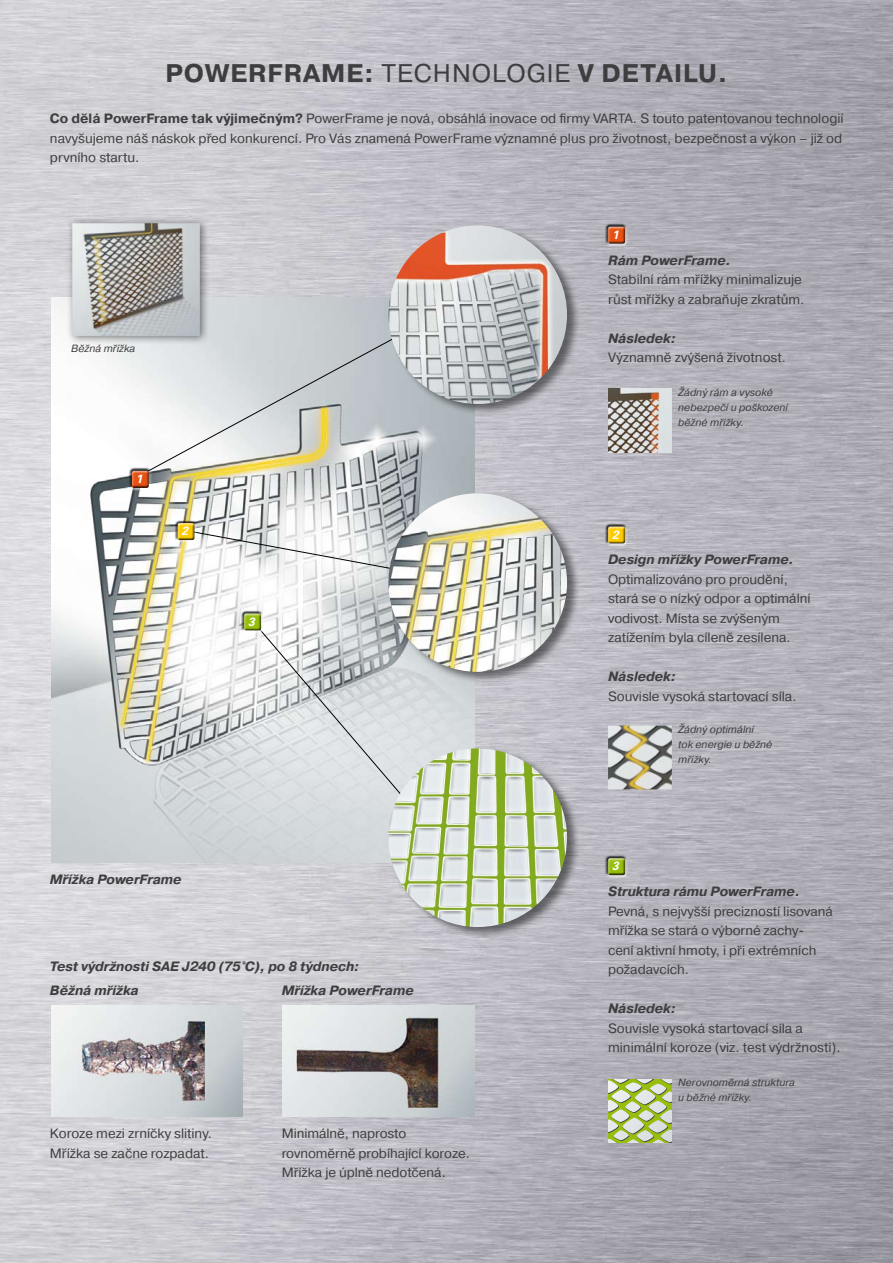
<style>
.page{position:relative;width:893px;height:1263px;background:#fff}
.page>*{position:absolute;margin:0;border:0;box-sizing:border-box;transform-origin:0 0}
.t1{font:700 25.5px "Pragmatica";letter-spacing:.04em;color:#3e3e40}
.t2{font:13.5px/19.5px "Pragmatica";letter-spacing:-.005em;color:#3e3e40}
.t3{font:italic 700 13.5px "Pragmatica";letter-spacing:-.005em;color:#3e3e40}
.t4{font:italic 700 12px "Univers LT Std";color:#fff}
.t5{font:italic 10.5px/15px "Pragmatica";letter-spacing:-.005em;color:#3e3e40}
.s1{font-weight:400}
.s2{font-weight:700}
</style>
<div class="page">
<img style="left:0;top:0;width:893px;height:1263px">
<img style="left:51px;top:298px;width:423px;height:564px">
<img style="left:51px;top:1006px;width:191px;height:110px">
<img style="left:283px;top:1006px;width:191px;height:110px">
<svg style="left:608px;top:1079px;width:64px;height:64px;background:#bbcb8b"></svg>
<div style="left:598px;top:849px;width:35px;height:36px;background:#000;opacity:.75"></div>
<div style="left:598px;top:517px;width:35px;height:36px;background:#000;opacity:.75"></div>
<div style="left:598px;top:218px;width:35px;height:35px;background:#000;opacity:.75"></div>
<svg style="left:145px;top:335px;width:254px;height:138px"></svg>
<div style="left:388px;top:223px;width:199px;height:199px;background:#000;opacity:.5"></div>
<img style="left:388px;top:225px;width:179px;height:179px;border-radius:89px">
<div style="left:122px;top:462px;width:35px;height:36px;background:#000;opacity:.75"></div>
<svg style="left:185px;top:530px;width:203px;height:40px"></svg>
<div style="left:388px;top:491px;width:199px;height:199px;background:#000;opacity:.5"></div>
<img style="left:388px;top:493px;width:179px;height:179px;border-radius:89px">
<div style="left:167px;top:514px;width:36px;height:36px;background:#000;opacity:.75"></div>
<svg style="left:251px;top:620px;width:156px;height:181px;background:#d3d7d9"></svg>
<div style="left:234px;top:604px;width:36px;height:36px;background:#000;opacity:.75"></div>
<div style="left:388px;top:746px;width:199px;height:199px;background:#000;opacity:.5"></div>
<img style="left:388px;top:748px;width:179px;height:179px;border-radius:89px">
<div style="left:66px;top:216px;width:150px;height:136px;background:#000;opacity:.5"></div>
<img style="left:72px;top:223px;width:128px;height:113px">
<img style="left:608px;top:726px;width:64px;height:63px">
<img style="left:608px;top:388px;width:64px;height:64px">
<h1 class="t1" style="left:165px;top:56px;width:564px">POWERFRAME: <span class="s1">TECHNOLOGIE</span> V DETAILU.</h1>
<p class="t2" style="left:50px;top:109px;width:795px;text-align:justify"><span class="s2">Co dělá PowerFrame tak výjimečným?</span> PowerFrame je nová, obsáhlá inovace od firmy VARTA. S touto patentovanou technologií navyšujeme náš náskok před konkurencí. Pro Vás znamená PowerFrame významné plus pro životnost, bezpečnost a výkon – již od prvního startu.</p>
<p class="t5" style="left:71px;top:341px;width:66px">Běžná mřížka</p>
<p class="t4" style="left:136px;top:472px;width:8px">1</p>
<p class="t4" style="left:182px;top:524px;width:8px">2</p>
<p class="t4" style="left:248px;top:614px;width:8px">3</p>
<p class="t3" style="left:50px;top:871px;width:133px">Mřížka PowerFrame</p>
<p class="t3" style="left:50px;top:957px;width:311px">Test výdržnosti SAE J240 (75°C), po 8 týdnech:</p>
<p class="t3" style="left:50px;top:982px;width:90px">Běžná mřížka</p>
<p class="t3" style="left:282px;top:982px;width:134px">Mřížka PowerFrame</p>
<p class="t2" style="left:50px;top:1124px;width:164px">Koroze mezi zrníčky slitiny.<br>Mřížka se začne rozpadat.</p>
<p class="t2" style="left:282px;top:1124px;width:190px">Minimálně, naprosto rovnoměrně probíhající koroze.<br>Mřížka je úplně nedotčená.</p>
<p class="t4" style="left:612px;top:228px;width:8px">1</p>
<p class="t3" style="left:608px;top:251px;width:124px">Rám PowerFrame.</p>
<p class="t2" style="left:608px;top:270px;width:198px">Stabilní rám mřížky minimalizuje růst mřížky a zabraňuje zkratům.</p>
<p class="t3" style="left:608px;top:329px;width:69px">Následek:</p>
<p class="t2" style="left:608px;top:348px;width:179px">Významně zvýšená životnost.</p>
<p class="t4" style="left:612px;top:527px;width:8px">2</p>
<p class="t5" style="left:678px;top:385px;width:111px">Žádný rám a vysoké nebezpečí u poškození běžné mřížky.</p>
<p class="t3" style="left:608px;top:551px;width:187px">Design mřížky PowerFrame.</p>
<p class="t2" style="left:608px;top:570px;width:204px">Optimalizováno pro proudění, stará se o nízký odpor a optimální vodivost. Místa se zvýšeným zatížením byla cíleně zesílena.</p>
<p class="t3" style="left:608px;top:668px;width:69px">Následek:</p>
<p class="t2" style="left:608px;top:687px;width:190px">Souvisle vysoká startovací síla.</p>
<p class="t4" style="left:612px;top:859px;width:8px">3</p>
<p class="t5" style="left:678px;top:722px;width:96px">žádný optimální<br>tok energie u běžné mřížky.</p>
<p class="t3" style="left:608px;top:883px;width:194px">Struktura rámu PowerFrame.</p>
<p class="t2" style="left:608px;top:901px;width:226px">Pevná, s nejvyšší precizností lisovaná mřížka se stará o výborné zachy&shy;cení aktivní hmoty, i při extrémních požadavcích.</p>
<p class="t3" style="left:608px;top:1000px;width:69px">Následek:</p>
<p class="t2" style="left:608px;top:1018px;width:234px">Souvisle vysoká startovací síla a minimální koroze (viz. test výdržnosti).</p>
<p class="t5" style="left:678px;top:1075px;width:118px">Nerovnoměrná struktura u běžné mřížky.</p>
</div>
